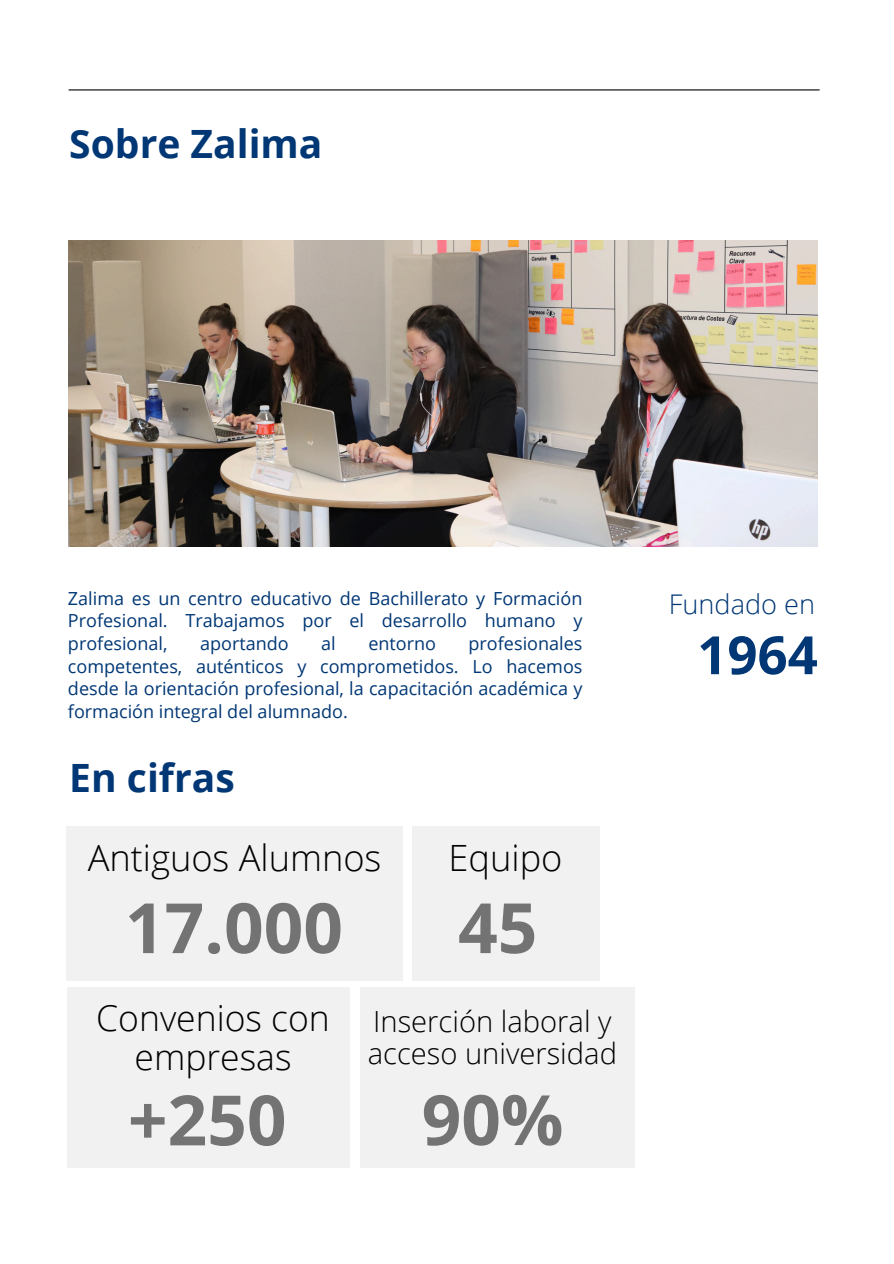
<style>
.page{position:relative;width:894px;height:1264px;background:#fff}
.page>*{position:absolute;margin:0;border:0;box-sizing:border-box;transform-origin:0 0}
.t1{font:700 69.45px "Open Sans";color:#737373}
.t2{font:700 52.8px "Open Sans";color:#013775}
.t3{font:700 39px "Open Sans";color:#013775}
.t4{font:300 36.15px "Open Sans";color:#000}
.t5{font:300 35.55px/39px "Open Sans";color:#000;text-align:center}
.t6{font:300 29.1px/32.1px "Open Sans";color:#000}
.t7{font:300 27.15px "Open Sans";color:#013775}
.t8{font:18px/22.5px "Open Sans";color:#013775;text-align:justify}
</style>
<div class="page">
<img style="left:69px;top:240px;width:748px;height:306px">
<hr style="left:69px;top:89px;width:750px;height:1px;background:#000">
<div style="left:412px;top:826px;width:187px;height:154px;background:#f1f1f1"></div>
<div style="left:66px;top:826px;width:337px;height:154px;background:#f1f1f1"></div>
<div style="left:67px;top:986px;width:282px;height:181px;background:#f1f1f1"></div>
<div style="left:360px;top:987px;width:274px;height:181px;background:#f1f1f1"></div>
<p class="t3" style="left:69px;top:116px;width:255px">Sobre Zalima</p>
<h3 class="t8" style="left:68px;top:586px;width:516px">Zalima es un centro educativo de Bachillerato y Formación Profesional. Trabajamos por el desarrollo humano y profesional,</h3>
<h3 class="t8" style="left:68px;top:631px;width:516px;text-indent:400px">profesionales competentes, auténticos y comprometidos. Lo hacemos desde la orientación profesional, la capacitación académica y formación integral del alumnado.</h3>
<h3 class="t8" style="left:200px;top:631px;width:90px">aportando</h3>
<h3 class="t8" style="left:321px;top:631px;width:16px">al</h3>
<h3 class="t8" style="left:368px;top:631px;width:69px">entorno</h3>
<p class="t3" style="left:69px;top:750px;width:167px">En cifras</p>
<h4 class="t4" style="left:88px;top:832px;width:295px">Antiguos Alumnos</h4>
<h1 class="t1" style="left:125px;top:878px;width:219px">17.000</h1>
<h3 class="t4" style="left:448px;top:832px;width:115px">Equipo</h3>
<p class="t1" style="left:458px;top:878px;width:81px">45</p>
<h4 class="t5" style="left:96px;top:997px;width:235px">Convenios con empresas</h4>
<p class="t1" style="left:128px;top:1071px;width:160px">+250</p>
<h5 class="t6" style="left:367px;top:1004px;width:251px">Inserción laboral y acceso universidad</h5>
<h4 class="t1" style="left:421px;top:1070px;width:143px">90%</h4>
<h1 class="t7" style="left:668px;top:584px;width:147px">Fundado en</h1>
<h1 class="t2" style="left:697px;top:617px;width:122px">1964</h1>
</div>
